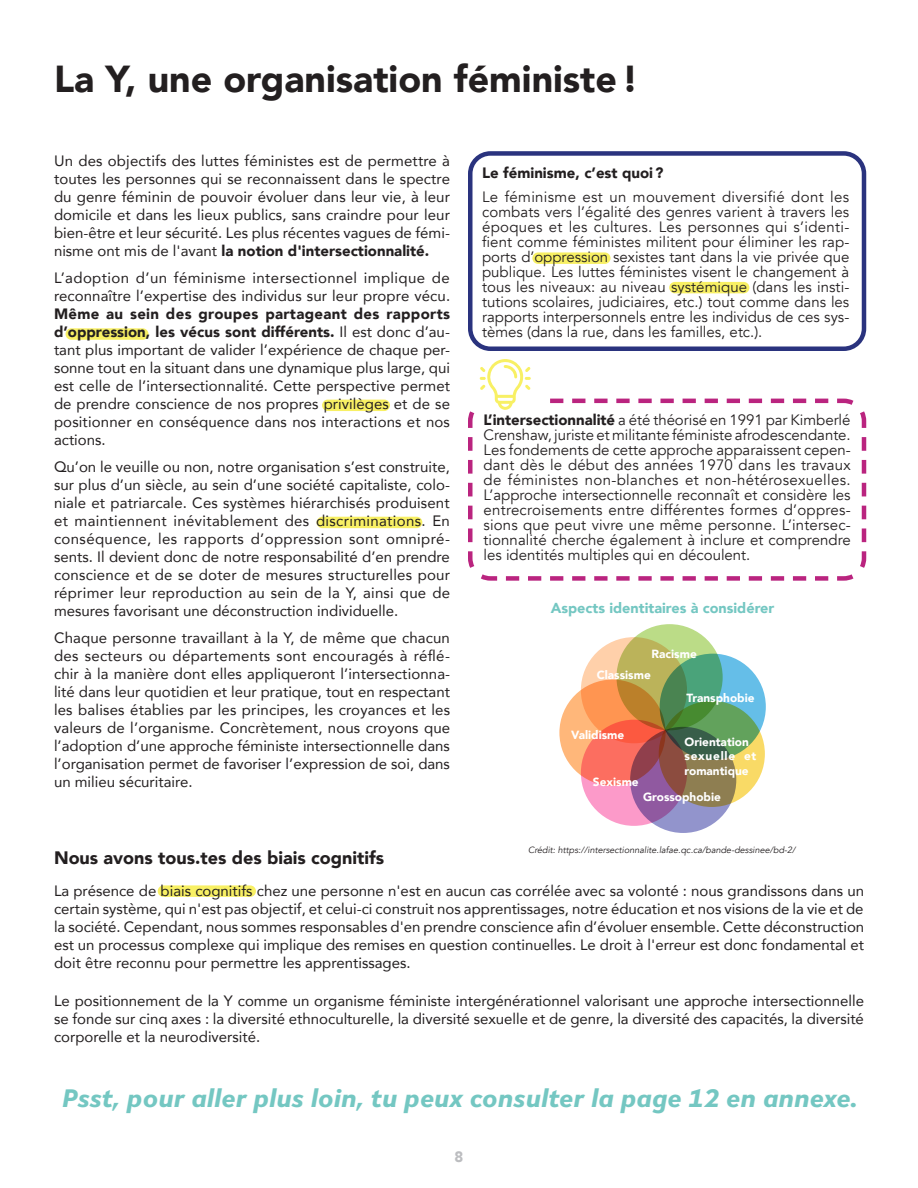
<style>
.page{position:relative;width:918px;height:1188px;background:#fff}
.page>*{position:absolute;margin:0;border:0;box-sizing:border-box;transform-origin:0 0}
.t1{font:900 37.5px "Avenir";color:#231f20}
.t2{font:italic 800 25.5px "Seven One Eight";color:#74c7c2}
.t3{font:900 18px "Avenir";color:#231f20}
.t4{font:15px/18px "Avenir";color:#231f20;text-align:justify}
.t5{font:15px/15px "Avenir";color:#231f20;text-align:justify}
.t6{font:900 15px "Avenir";color:#231f20}
.t7{font:900 15px "Avenir";color:#bcbdc0}
.t8{font:900 14.4px "Avenir";color:#74c7c2}
.t9{font:900 11.85px/14.9px "Avenir";color:#fff}
.t10{font:italic 9px "Avenir";color:#231f20}
.s1{font-weight:900}
</style>
<div class="page">
<svg style="left:468px;top:398px;width:399px;height:183px"></svg>
<div style="left:468px;top:344px;width:81px;height:81px;background:#fff;border-radius:50%"></div>
<svg style="left:480px;top:359px;width:348px;height:51px"></svg>
<div style="left:158px;top:885px;width:98px;height:12px;background:#f8f064;border-radius:6px"></div>
<div style="left:317px;top:517px;width:105px;height:11px;background:#f8f064;border-radius:6px"></div>
<div style="left:322px;top:400px;width:68px;height:11px;background:#f8f064;border-radius:6px"></div>
<div style="left:66px;top:328px;width:82px;height:12px;background:#f8f064;border-radius:6px"></div>
<div style="left:669px;top:282px;width:80px;height:11px;background:#f8f064;border-radius:6px"></div>
<div style="left:532px;top:252px;width:79px;height:12px;background:#f8f064;border-radius:6px"></div>
<div style="left:468px;top:151px;width:398px;height:200px;border:4px solid #2a337e;border-radius:20px"></div>
<div style="left:660px;top:654px;width:106px;height:106px;background:#65bee8;border-radius:50%"></div>
<svg style="left:659px;top:701px;width:106px;height:106px;background:#9eb860"></svg>
<svg style="left:630px;top:727px;width:106px;height:106px;background:#7a7c73"></svg>
<svg style="left:581px;top:720px;width:106px;height:106px;background:#b86f98"></svg>
<svg style="left:559px;top:680px;width:107px;height:106px;background:#e98066"></svg>
<svg style="left:581px;top:637px;width:106px;height:106px;background:#fb9768"></svg>
<svg style="left:617px;top:624px;width:106px;height:106px;background:#8da65c"></svg>
<h1 class="t1" style="left:54px;top:46px;width:586px">La Y, une organisation féministe!</h1>
<p class="t4" style="left:54px;top:152px;width:398px">Un des objectifs des luttes féministes est de permettre à toutes les personnes qui se reconnaissent dans le spectre du genre féminin de pouvoir évoluer dans leur vie, à leur domicile et dans les lieux publics, sans craindre pour leur bien-être et leur sécurité. Les plus récentes vagues de fémi&shy;nisme ont mis de l'avant <span class="s1">la notion d'intersectionnalité.</span></p>
<p class="t4" style="left:54px;top:269px;width:398px">L’adoption d’un féminisme intersectionnel implique de reconnaître l’expertise des individus sur leur propre vécu.</p>
<p class="t4" style="left:54px;top:305px;width:398px"><span class="s1">Même au sein des groupes partageant des rapports d’oppression, les vécus sont différents.</span> Il est donc d’au&shy;tant plus important de valider l’expérience de chaque per&shy;sonne tout en la situant dans une dynamique plus large, qui est celle de l’intersectionnalité. Cette perspective permet de prendre conscience de nos propres privilèges et de se positionner en conséquence dans nos interactions et nos actions.</p>
<p class="t4" style="left:54px;top:458px;width:398px">Qu’on le veuille ou non, notre organisation s’est construite, sur plus d’un siècle, au sein d’une société capitaliste, colo&shy;niale et patriarcale. Ces systèmes hiérarchisés produisent et maintiennent inévitablement des discriminations. En conséquence, les rapports d’oppression sont omnipré&shy;sents. Il devient donc de notre responsabilité d’en prendre conscience et de se doter de mesures structurelles pour réprimer leur reproduction au sein de la Y, ainsi que de mesures favorisant une déconstruction individuelle.</p>
<p class="t4" style="left:54px;top:629px;width:398px">Chaque personne travaillant à la Y, de même que chacun des secteurs ou départements sont encouragés à réflé&shy;chir à la manière dont elles appliqueront l’intersectionna&shy;lité dans leur quotidien et leur pratique, tout en respectant les balises établies par les principes, les croyances et les valeurs de l’organisme. Concrètement, nous croyons que l’adoption d’une approche féministe intersectionnelle dans l’organisation permet de favoriser l’expression de soi, dans un milieu sécuritaire.</p>
<p class="t6" style="left:482px;top:159px;width:183px">Le féminisme, c’est quoi?</p>
<p class="t5" style="left:482px;top:189px;width:369px">Le féminisme est un mouvement diversifié dont les combats vers l’égalité des genres varient à travers les époques et les cultures. Les personnes qui s’identi&shy;fient comme féministes militent pour éliminer les rap&shy;ports d’oppression sexistes tant dans la vie privée que publique. Les luttes féministes visent le changement à tous les niveaux: au niveau systémique (dans les insti&shy;tutions scolaires, judiciaires, etc.) tout comme dans les rapports interpersonnels entre les individus de ces sys&shy;tèmes (dans la rue, dans les familles, etc.).</p>
<p class="t5" style="left:484px;top:412px;width:369px"><span class="s1">L’intersectionnalité</span> a été théorisé en 1991 par Kimberlé Crenshaw, juriste et militante féministe afrodescendante.<br>Les fondements de cette approche apparaissent cepen&shy;dant dès le début des années 1970 dans les travaux de féministes non-blanches et non-hétérosexuelles.<br>L’approche intersectionnelle reconnaît et considère les entrecroisements entre différentes formes d’oppres&shy;sions que peut vivre une même personne. L’intersec&shy;tionnalité cherche également à inclure et comprendre les identités multiples qui en découlent.</p>
<p class="t8" style="left:551px;top:595px;width:225px">Aspects identitaires à considérer</p>
<p class="t9" style="left:652px;top:646px;width:47px">Racisme</p>
<p class="t9" style="left:687px;top:690px;width:69px">Transphobie</p>
<p class="t9" style="left:685px;top:734px;width:73px">Orientation sexuelle et romantique</p>
<p class="t9" style="left:643px;top:789px;width:79px">Grossophobie</p>
<p class="t9" style="left:597px;top:667px;width:56px">Classisme</p>
<p class="t9" style="left:571px;top:727px;width:55px">Validisme</p>
<p class="t9" style="left:593px;top:774px;width:47px">Sexisme</p>
<p class="t10" style="left:528px;top:845px;width:269px">Crédit: https://intersectionnalite.lafae.qc.ca/bande-dessinee/bd-2/</p>
<p class="t3" style="left:54px;top:842px;width:332px">Nous avons tous.tes des biais cognitifs</p>
<p class="t4" style="left:54px;top:881px;width:812px">La présence de biais cognitifs chez une personne n'est en aucun cas corrélée avec sa volonté : nous grandissons dans un certain système, qui n'est pas objectif, et celui-ci construit nos apprentissages, notre éducation et nos visions de la vie et de la société. Cependant, nous sommes responsables d'en prendre conscience afin d’évoluer ensemble. Cette déconstruction est un processus complexe qui implique des remises en question continuelles. Le droit à l'erreur est donc fondamental et doit être reconnu pour permettre les apprentissages.</p>
<p class="t4" style="left:54px;top:991px;width:812px">Le positionnement de la Y comme un organisme féministe intergénérationnel valorisant une approche intersectionnelle se fonde sur cinq axes : la diversité ethnoculturelle, la diversité sexuelle et de genre, la diversité des capacités, la diversité corporelle et la neurodiversité.</p>
<h2 class="t2" style="left:61px;top:1080px;width:797px">Psst, pour aller plus loin, tu peux consulter la page 12 en annexe.</h2>
<p class="t7" style="left:455px;top:1144px;width:10px">8</p>
</div>
